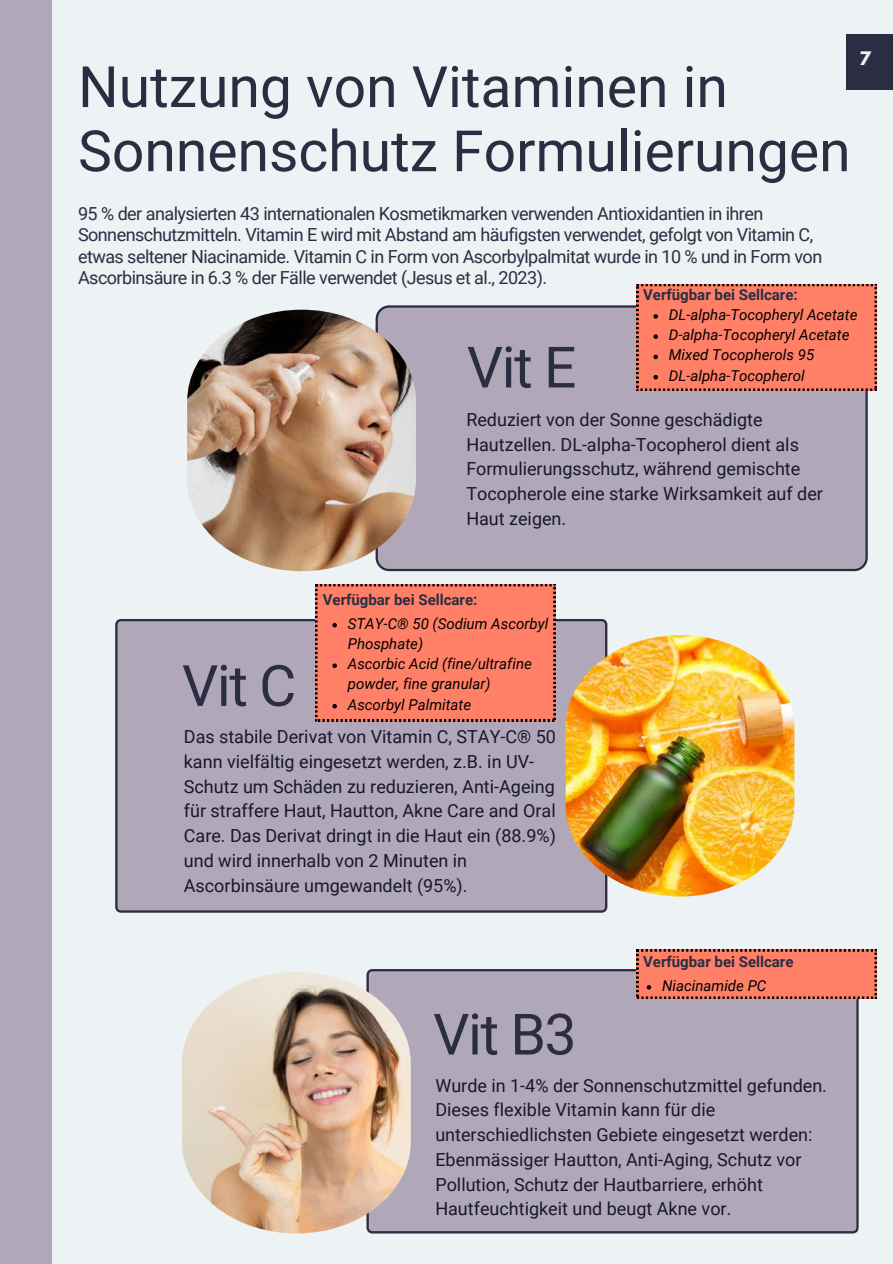
<style>
.page{position:relative;width:893px;height:1264px;background:#fff}
.page>*{position:absolute;margin:0;border:0;box-sizing:border-box;transform-origin:0 0}
.t1{font:57px/64.2px "Roboto";color:#2b2d42}
.t2{font:18px/24.8px "Roboto";color:#16182c}
.t3{font:18px/21.3px "Roboto";letter-spacing:-.03em;color:#2b2d42}
.t4{font:700 16.5px "League Spartan";color:#edf2f4}
.t5{font:italic 15px/20.2px "Roboto";color:#000}
.t6{font:700 15px "Roboto";color:#2b2d42}
</style>
<div class="page">
<div style="left:0;top:0;width:892px;height:1263px;background:#edf2f4"></div>
<div style="left:0;top:0;width:52px;height:1263px;background:#b0a8b9"></div>
<div style="left:379px;top:305px;width:488px;height:266px;background:#b0a8b9"></div>
<img style="left:187px;top:310px;width:229px;height:261px">
<div style="left:115px;top:619px;width:492px;height:293px;background:#b0a8b9"></div>
<div style="left:368px;top:969px;width:490px;height:264px;background:#b0a8b9"></div>
<img style="left:565px;top:635px;width:229px;height:261px">
<img style="left:182px;top:971px;width:229px;height:262px">
<div style="left:846px;top:34px;width:46px;height:55px;background:#2b2d42"></div>
<div style="left:636px;top:284px;width:240px;height:106px;background:#ff8066"></div>
<div style="left:315px;top:584px;width:240px;height:137px;background:#ff8066"></div>
<svg style="left:636px;top:949px;width:240px;height:49px;background:#f07860"></svg>
<h1 class="t1" style="left:78px;top:55px;width:774px">Nutzung von Vitaminen in<br>Sonnenschutz Formulierungen</h1>
<p class="t4" style="left:859px;top:51px;width:13px">7</p>
<p class="t3" style="left:78px;top:203px;width:745px">95 % der analysierten 43 internationalen Kosmetikmarken verwenden Antioxidantien in ihren Sonnenschutzmitteln. Vitamin E wird mit Abstand am häufigsten verwendet, gefolgt von Vitamin C, etwas seltener Niacinamide. Vitamin C in Form von Ascorbylpalmitat wurde in 10 % und in Form von Ascorbinsäure in 6.3 % der Fälle verwendet (Jesus et al., 2023).</p>
<p class="t5" style="left:668px;top:304px;width:190px">DL-alpha-Tocopheryl Acetate<br>D-alpha-Tocopheryl Acetate<br>Mixed Tocopherols 95<br>DL-alpha-Tocopherol</p>
<p class="t6" style="left:643px;top:286px;width:156px">Verfügbar bei Sellcare:</p>
<h1 class="t1" style="left:467px;top:336px;width:111px">Vit E</h1>
<p class="t2" style="left:466px;top:407px;width:358px">Reduziert von der Sonne geschädigte Hautzellen. DL-alpha-Tocopherol dient als Formulierungsschutz, während gemischte Tocopherole eine starke Wirksamkeit auf der Haut zeigen.</p>
<h1 class="t1" style="left:182px;top:654px;width:116px">Vit C</h1>
<p class="t6" style="left:323px;top:590px;width:156px">Verfügbar bei Sellcare:</p>
<p class="t5" style="left:348px;top:613px;width:202px">STAY-C® 50 (Sodium Ascorbyl<br>Phosphate)<br>Ascorbic Acid (fine/ultrafine powder, fine granular)<br>Ascorbyl Palmitate</p>
<p class="t2" style="left:184px;top:724px;width:373px">Das stabile Derivat von Vitamin C, STAY-C® 50 kann vielfältig eingesetzt werden, z.B. in UV-Schutz um Schäden zu reduzieren, Anti-Ageing für straffere Haut, Hautton, Akne Care and Oral Care. Das Derivat dringt in die Haut ein (88.9%) und wird innerhalb von 2 Minuten in Ascorbinsäure umgewandelt (95%).</p>
<h1 class="t1" style="left:433px;top:1002px;width:145px">Vit B3</h1>
<p class="t6" style="left:643px;top:952px;width:152px">Verfügbar bei Sellcare</p>
<p class="t5" style="left:662px;top:975px;width:106px">Niacinamide PC</p>
<p class="t2" style="left:435px;top:1073px;width:393px">Wurde in 1-4% der Sonnenschutzmittel gefunden.<br>Dieses flexible Vitamin kann für die unterschiedlichsten Gebiete eingesetzt werden:<br>Ebenmässiger Hautton, Anti-Aging, Schutz vor Pollution, Schutz der Hautbarriere, erhöht Hautfeuchtigkeit und beugt Akne vor.</p>
</div>
